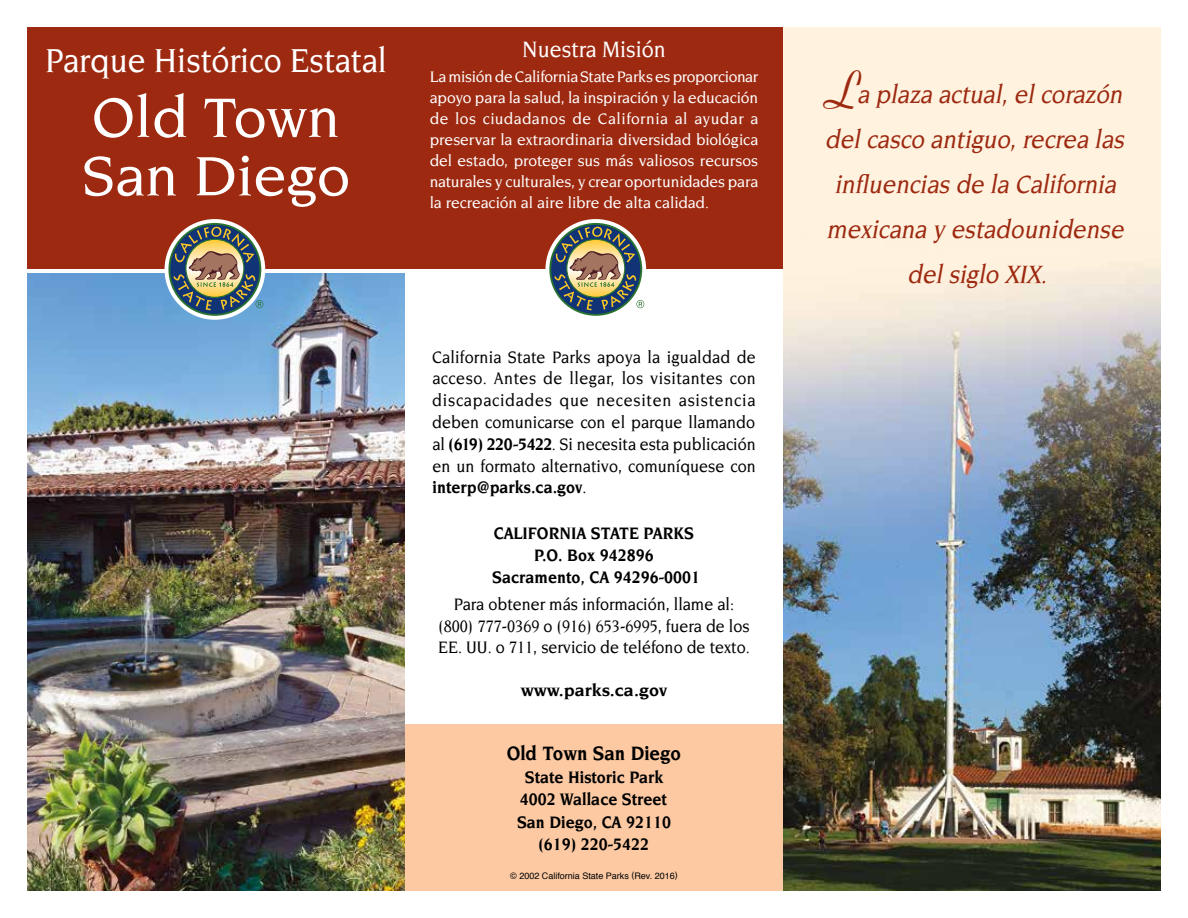
<style>
.page{position:relative;width:1188px;height:918px;background:#fff}
.page>*{position:absolute;margin:0;border:0;box-sizing:border-box;transform-origin:0 0}
.t1{font:500 60px/58.5px "Novarese";color:#fff}
.t2{font:500 36px "Novarese";color:#fff;scale:.9 1}
.t3{font:italic 500 27px/45px "Novarese";color:#9d2910;text-align:center;scale:.9 1}
.t4{font:500 24px "Novarese";color:#fff;scale:.9 1}
.t5{font:700 21px "Novarese";color:#000;scale:.9 1}
.t6{font:500 18px/21.8px "Novarese";color:#000;text-align:center;scale:.9 1}
.t7{font:700 18px/22.5px "Novarese";color:#000;text-align:center;scale:.9 1}
.t8{font:700 18px "Novarese";color:#000}
.t9{font:500 16.5px/21px "Novarese";letter-spacing:-.005em;color:#fff;text-align:justify;scale:.95 1}
.t10{font:9px "Helvetica";color:#000}
.s1{font-family:"Ribbon 131 BT";font-weight:700;font-style:normal;font-size:54px}
.s2{font-weight:700}
</style>
<div class="page">
<img style="left:27px;top:273px;width:378px;height:618px">
<div style="left:27px;top:27px;width:752px;height:241px;background:#9d2910"></div>
<svg style="left:165px;top:219px;width:100px;height:101px"></svg>
<svg style="left:170px;top:225px;width:93px;height:89px"></svg>
<div style="left:405px;top:27px;width:378px;height:241px;background:#9d2910"></div>
<svg style="left:545px;top:219px;width:101px;height:101px"></svg>
<svg style="left:551px;top:225px;width:93px;height:89px"></svg>
<img style="left:783px;top:27px;width:378px;height:864px">
<div style="left:405px;top:725px;width:378px;height:166px;background:#fcc9a3"></div>
<h2 class="t2" style="left:45px;top:40px;width:381px">Parque Histórico Estatal</h2>
<h1 class="t1" style="left:82px;top:88px;width:270px">Old Town<br>San Diego</h1>
<h3 class="t4" style="left:522px;top:36px;width:161px">Nuestra Misión</h3>
<p class="t9" style="left:430px;top:66px;width:347px">La misión de California State Parks es proporcionar apoyo para la salud, la inspiración y la educación de los ciudadanos de California al ayudar a preservar la extraordinaria diversidad biológica del estado, proteger sus más valiosos recursos naturales y culturales, y crear oportunidades para la recreación al aire libre de alta calidad.</p>
<h3 class="t3" style="left:825px;top:71px;width:340px"><span class="s1">L</span>a plaza actual,elcorazón delcasco antiguo,recrea las influencias de la California mexicana y estadounidense delsiglo XIX.</h3>
<p class="t6" style="left:432px;top:346px;width:361px;text-align:justify">California State Parks apoya la igualdad de acceso. Antes de llegar, los visitantes con discapacidades que necesiten asistencia deben comunicarse con el parque llamando al <span class="s2">(619) 220-5422</span>. Si necesita esta publicación en un formato alternativo, comuníquese con <span class="s2">interp@parks.ca.gov</span>.</p>
<p class="t7" style="left:492px;top:523px;width:233px;line-height:21.6px">CALIFORNIA STATE PARKS<br>P.O. Box 942896<br>Sacramento, CA 94296-0001</p>
<p class="t6" style="left:438px;top:593px;width:348px">Para obtener más información, llame al: (800) 777-0369 o (916) 653-6995, fuera de los<br>EE. UU. o 711, servicio de teléfono de texto.</p>
<p class="t8" style="left:521px;top:680px;width:148px">www.parks.ca.gov</p>
<p class="t5" style="left:507px;top:741px;width:195px">Old Town San Diego</p>
<p class="t7" style="left:517px;top:765px;width:173px">State Historic Park<br>4002 Wallace Street<br>San Diego, CA 92110 (619) 220-5422</p>
<p class="t10" style="left:510px;top:868px;width:169px">© 2002 California State Parks (Rev. 2016)</p>
</div>
